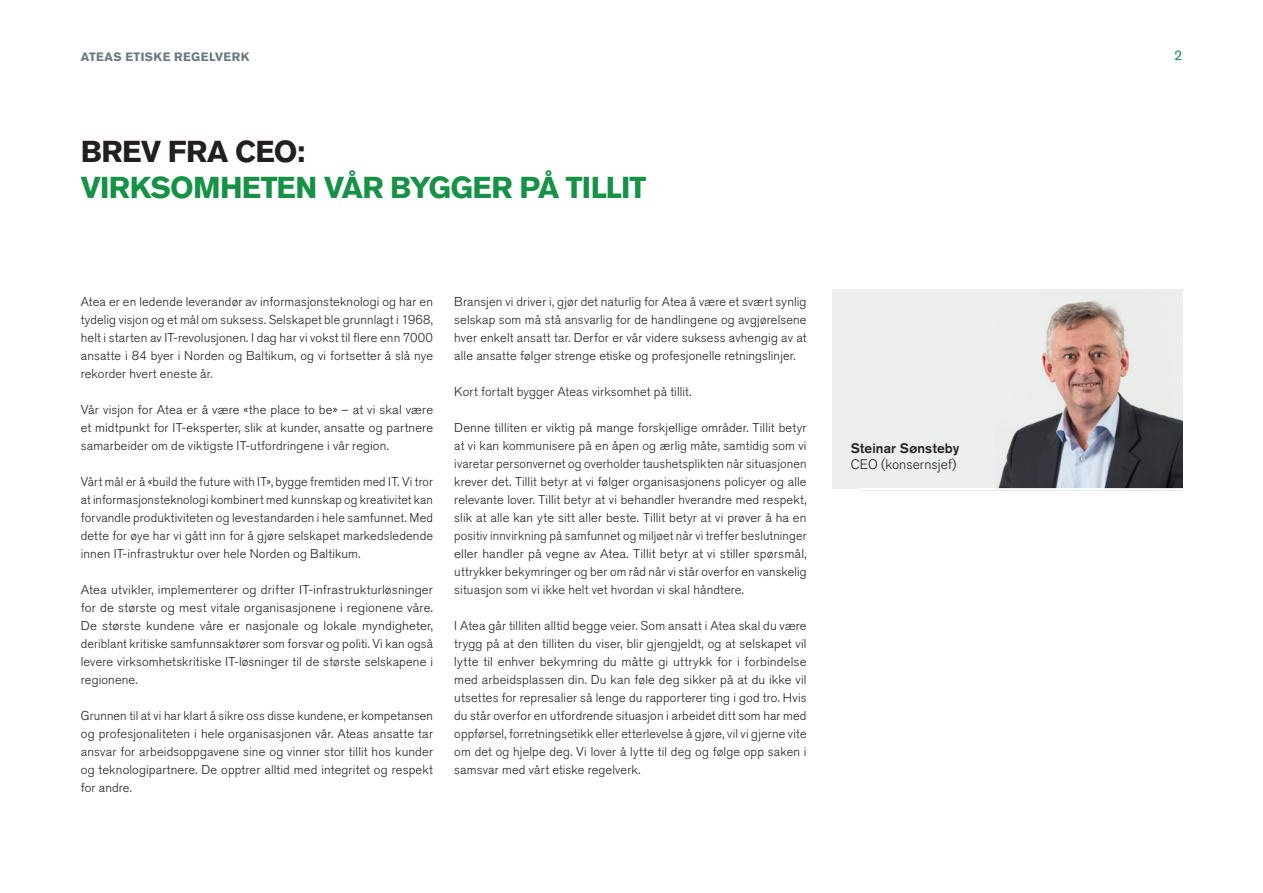
<style>
.page{position:relative;width:1263px;height:893px;background:#fff}
.page>*{position:absolute;margin:0;border:0;box-sizing:border-box;transform-origin:0 0}
.Heading_2{font:700 30px/35.7px "Akzidenz Grotesk Pro";letter-spacing:-.02em;color:#159245}
.t1{font:14.1px "Akzidenz Grotesk Pro";color:#159245}
.t2{font:300 13.65px/15.6px "Akzidenz Grotesk Pro";letter-spacing:.005em;color:#231f20}
.Body_FIRST{font:300 12.75px/18px "Akzidenz Grotesk Pro";letter-spacing:.01em;color:#231f20;text-align:justify}
.t3{font:700 12px "Akzidenz Grotesk Pro";letter-spacing:.04em;color:#677982}
.s1{color:#231f20}
.s2{font-weight:500}
</style>
<div class="page">
<img style="left:832px;top:289px;width:350px;height:199px">
<p class="t3" style="left:81px;top:49px;width:170px">ATEAS ETISKE REGELVERK</p>
<p class="t1" style="left:1174px;top:46px;width:10px">2</p>
<p class="Heading_2" style="left:81px;top:133px;width:567px"><span class="s1">BREV FRA CEO:<br></span>VIRKSOMHETEN VÅR BYGGER PÅ TILLIT</p>
<p class="Body_FIRST" style="left:81px;top:293px;width:354px">Atea er en ledende leverandør av informasjonsteknologi og har en tydelig visjon og et mål om suksess. Selskapet ble grunnlagt i 1968, helt i starten av IT-revolusjonen. I dag har vi vokst til flere enn 7000 ansatte i 84 byer i Norden og Baltikum, og vi fortsetter å slå nye rekorder hvert eneste år.</p>
<p class="Body_FIRST" style="left:81px;top:401px;width:354px">Vår visjon for Atea er å være «the place to be» – at vi skal være et midtpunkt for IT-eksperter, slik at kunder, ansatte og partnere samarbeider om de viktigste IT-utfordringene i vår region.</p>
<p class="Body_FIRST" style="left:81px;top:473px;width:354px">Vårt mål er å «build the future with IT», bygge fremtiden med IT. Vi tror at informasjonsteknologi kombinert med kunnskap og kreativitet kan forvandle produktiviteten og levestandarden i hele samfunnet. Med dette for øye har vi gått inn for å gjøre selskapet markedsledende innen IT-infrastruktur over hele Norden og Baltikum.</p>
<p class="Body_FIRST" style="left:81px;top:581px;width:354px">Atea utvikler, implementerer og drifter IT-infrastrukturløsninger for de største og mest vitale organisasjonene i regionene våre.<br>De største kundene våre er nasjonale og lokale myndigheter, deriblant kritiske samfunnsaktører som forsvar og politi. Vi kan også levere virksomhetskritiske IT-løsninger til de største selskapene i regionene.</p>
<p class="Body_FIRST" style="left:81px;top:707px;width:354px">Grunnen til at vi har klart å sikre oss disse kundene, er kompetansen og profesjonaliteten i hele organisasjonen vår. Ateas ansatte tar ansvar for arbeidsoppgavene sine og vinner stor tillit hos kunder og teknologipartnere. De opptrer alltid med integritet og respekt for andre.</p>
<p class="Body_FIRST" style="left:454px;top:293px;width:354px">Bransjen vi driver i, gjør det naturlig for Atea å være et svært synlig selskap som må stå ansvarlig for de handlingene og avgjørelsene hver enkelt ansatt tar. Derfor er vår videre suksess avhengig av at alle ansatte følger strenge etiske og profesjonelle retningslinjer.</p>
<p class="Body_FIRST" style="left:454px;top:383px;width:239px">Kort fortalt bygger Ateas virksomhet på tillit.</p>
<p class="Body_FIRST" style="left:454px;top:419px;width:354px">Denne tilliten er viktig på mange forskjellige områder. Tillit betyr at vi kan kommunisere på en åpen og ærlig måte, samtidig som vi ivaretar personvernet og overholder taushetsplikten når situasjonen krever det. Tillit betyr at vi følger organisasjonens policyer og alle relevante lover. Tillit betyr at vi behandler hverandre med respekt, slik at alle kan yte sitt aller beste. Tillit betyr at vi prøver å ha en positiv innvirkning på samfunnet og miljøet når vi treffer beslutninger eller handler på vegne av Atea. Tillit betyr at vi stiller spørsmål, uttrykker bekymringer og ber om råd når vi står overfor en vanskelig situasjon som vi ikke helt vet hvordan vi skal håndtere.</p>
<p class="Body_FIRST" style="left:454px;top:617px;width:354px">I Atea går tilliten alltid begge veier. Som ansatt i Atea skal du være trygg på at den tilliten du viser, blir gjengjeldt, og at selskapet vil lytte til enhver bekymring du måtte gi uttrykk for i forbindelse med arbeidsplassen din. Du kan føle deg sikker på at du ikke vil utsettes for represalier så lenge du rapporterer ting i god tro. Hvis du står overfor en utfordrende situasjon i arbeidet ditt som har med oppførsel, forretningsetikk eller etterlevelse å gjøre, vil vi gjerne vite om det og hjelpe deg. Vi lover å lytte til deg og følge opp saken i samsvar med vårt etiske regelverk.</p>
<p class="t2" style="left:851px;top:441px;width:110px"><span class="s2">Steinar Sønsteby<br></span>CEO (konsernsjef)</p>
</div>
